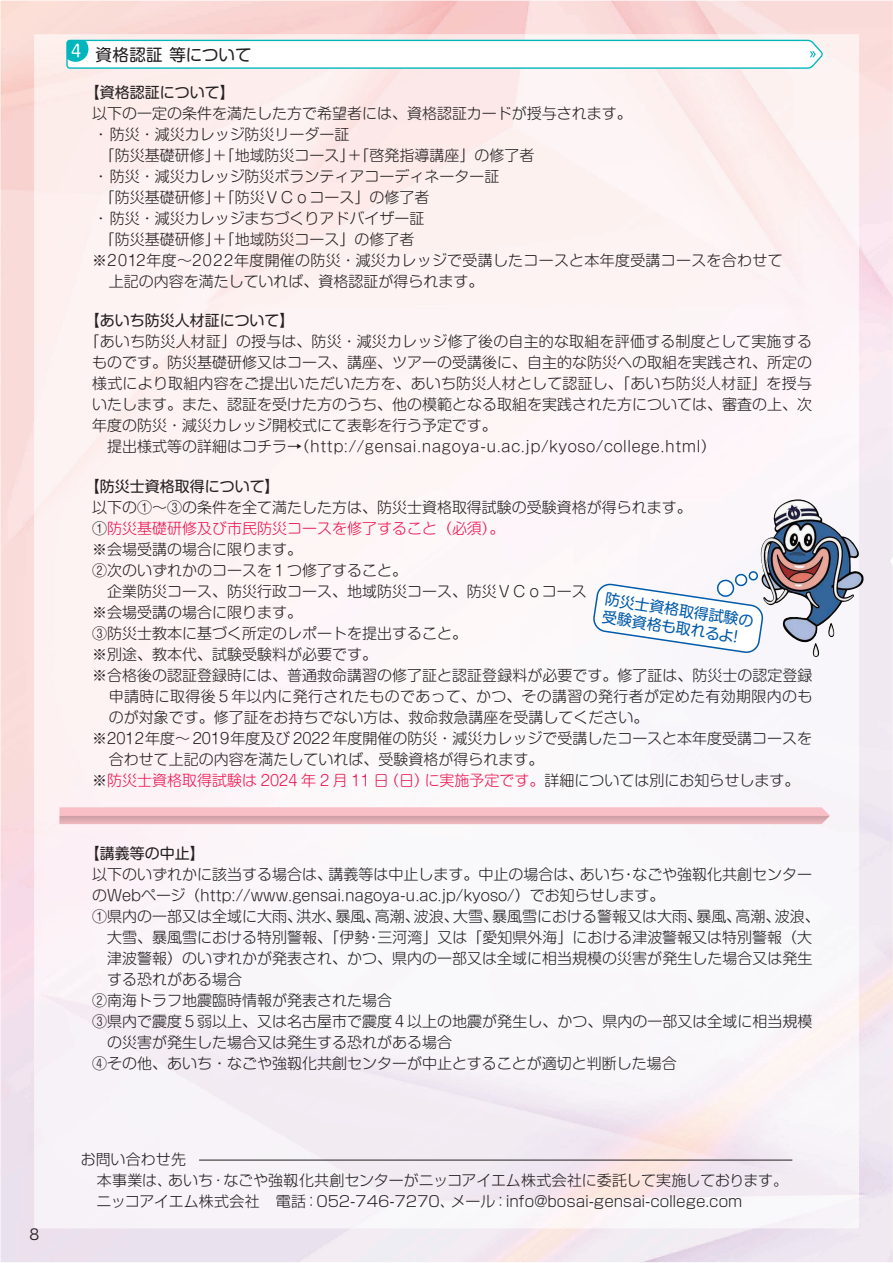
<style>
.page{position:relative;width:893px;height:1263px;background:#fff}
.page>*{position:absolute;margin:0;border:0;box-sizing:border-box;transform-origin:0 0}
.t1{font:16.5px "Shin M Go Pro Regular 90 msp RKSJ H";letter-spacing:.01em;color:#231f20}
.t2{font:16.5px "Shin M Go Pro Regular 90 msp RKSJ H";color:#fff}
.t3{font:15px/21px "Shin M Go Pro Light 90 msp RKSJ H";color:#231f20}
.t4{font:15px/21px "Shin Go Pro Light 90 msp RKSJ H";letter-spacing:-.005em;color:#231f20}
.t5{font:15px "Shin M Go Pro Light 90 msp RKSJ H";color:#ed1450}
.t6{font:15px "Shin M Go Pro Light 90 msp RKSJ H";letter-spacing:.02em;color:#231f20}
.t7{font:15px "Shin M Go Pro Light 90 msp RKSJ H";letter-spacing:.025em;color:#231f20}
.t8{font:15px "Shin M Go Pro Regular 90 msp RKSJ H";color:#231f20}
.t9{font:15px/18px "Shin M Go Pro Regular 90 msp RKSJ H";color:#015aaa}
.t10{font:15px "Hira Kaku Pro W3 90 msp RKSJ H";color:#231f20}
.s1{color:#231f20}
</style>
<div class="page">
<svg style="left:59px;top:807px;width:771px;height:17px"></svg>
<div style="left:887px;top:413px;width:6px;height:529px;background:#f0e9f2"></div>
<img style="left:760px;top:499px;width:104px;height:158px">
<hr style="left:199px;top:1160px;width:593px;height:1px;background:#231f20">
<svg style="left:66px;top:40px;width:757px;height:29px"></svg>
<svg style="left:591px;top:570px;width:173px;height:85px"></svg>
<p class="t10" style="left:30px;top:1228px;width:11px">8</p>
<p class="t2" style="left:71px;top:45px;width:12px">4</p>
<p class="t1" style="left:96px;top:48px;width:158px">資格認証等について</p>
<p class="t8" style="left:85px;top:87px;width:151px">【資格認証について】</p>
<p class="t3" style="left:92px;top:105px;width:541px">以下の一定の条件を満たした方で希望者には、資格認証カードが授与されます。</p>
<p class="t3" style="left:94px;top:126px;width:257px">・防災・減災カレッジ防災リーダー証</p>
<p class="t3" style="left:100px;top:147px;width:436px">「防災基礎研修」＋「地域防災コース」＋「啓発指導講座」の修了者</p>
<p class="t3" style="left:94px;top:168px;width:407px">・防災・減災カレッジ防災ボランティアコーディネーター証</p>
<p class="t3" style="left:100px;top:189px;width:331px">「防災基礎研修」＋「防災ＶＣｏコース」の修了者</p>
<p class="t3" style="left:94px;top:210px;width:332px">・防災・減災カレッジまちづくりアドバイザー証</p>
<p class="t3" style="left:100px;top:231px;width:316px">「防災基礎研修」＋「地域防災コース」の修了者</p>
<p class="t6" style="left:92px;top:255px;width:692px">※２０１２年度～２０２２年度開催の防災・減災カレッジで受講したコースと本年度受講コースを合わせて</p>
<p class="t3" style="left:109px;top:273px;width:376px">上記の内容を満たしていれば、資格認証が得られます。</p>
<p class="t8" style="left:85px;top:315px;width:211px">【あいち防災人材証について】</p>
<p class="t3" style="left:92px;top:333px;width:721px;text-indent:-7px">「あいち防災人材証」の授与は、防災・減災カレッジ修了後の自主的な取組を評価する制度として実施するものです。防災基礎研修又はコース、講座、ツアーの受講後に、自主的な防災への取組を実践され、所定の様式により取組内容をご提出いただいた方を、あいち防災人材として認証し、「あいち防災人材証」を授与いたします。また、認証を受けた方のうち、他の模範となる取組を実践された方については、審査の上、次年度の防災・減災カレッジ開校式にて表彰を行う予定です。<br>　提出様式等の詳細はコチラ→（http://gensai.nagoya-u.ac.jp/kyoso/college.html）</p>
<p class="t8" style="left:85px;top:481px;width:196px">【防災士資格取得について】</p>
<p class="t3" style="left:92px;top:499px;width:601px">以下の①～③の条件を全て満たした方は、防災士資格取得試験の受験資格が得られます。</p>
<p class="t5" style="left:92px;top:523px;width:414px"><span class="s1">①</span>防災基礎研修及び市民防災コースを修了すること（必須）。</p>
<p class="t3" style="left:92px;top:541px;width:211px">※会場受講の場合に限ります。</p>
<p class="t3" style="left:92px;top:562px;width:316px">②次のいずれかのコースを１つ修了すること。</p>
<p class="t3" style="left:92px;top:583px;width:496px">　企業防災コース、防災行政コース、地域防災コース、防災ＶＣｏコース</p>
<p class="t3" style="left:92px;top:604px;width:211px">※会場受講の場合に限ります。</p>
<p class="t3" style="left:92px;top:625px;width:376px">③防災士教本に基づく所定のレポートを提出すること。</p>
<p class="t3" style="left:92px;top:646px;width:286px">※別途、教本代、試験受験料が必要です。</p>
<p class="t3" style="left:92px;top:667px;width:721px">※合格後の認証登録時には、普通救命講習の修了証と認証登録料が必要です。修了証は、防災士の認定登録</p>
<p class="t7" style="left:109px;top:691px;width:705px">申請時に取得後５年以内に発行されたものであって、かつ、その講習の発行者が定めた有効期限内のも</p>
<p class="t3" style="left:109px;top:709px;width:541px">のが対象です。修了証をお持ちでない方は、救命救急講座を受講してください。</p>
<p class="t3" style="left:92px;top:730px;width:721px">※2012年度～ 2019年度及び 2022 年度開催の防災・減災カレッジで受講したコースと本年度受講コースを</p>
<p class="t3" style="left:109px;top:751px;width:436px">合わせて上記の内容を満たしていれば、受験資格が得られます。</p>
<p class="t5" style="left:92px;top:775px;width:708px"><span class="s1">※</span>防災士資格取得試験は 2024 年 2 月 11 日（日）に実施予定です。<span class="s1">詳細については別にお知らせします。</span></p>
<p class="t9" style="left:606px;top:591px;width:151px;rotate:9deg">防災士資格取得試験の受験資格も取れるよ！</p>
<p class="t8" style="left:85px;top:847px;width:121px">【講義等の中止】</p>
<p class="t3" style="left:92px;top:866px;width:721px">以下のいずれかに該当する場合は、講義等は中止します。中止の場合は、あいち・なごや強靱化共創センター</p>
<p class="t3" style="left:92px;top:887px;width:574px">のＷｅｂページ（http://www.gensai.nagoya-u.ac.jp/kyoso/）でお知らせします。</p>
<p class="t3" style="left:92px;top:908px;width:729px">①県内の一部又は全域に大雨、洪水、暴風、高潮、波浪、大雪、暴風雪における警報又は大雨、暴風、高潮、波浪、</p>
<p class="t3" style="left:107px;top:929px;width:706px">大雪、暴風雪における特別警報、「伊勢・三河湾」又は「愛知県外海」における津波警報又は特別警報（大</p>
<p class="t3" style="left:107px;top:950px;width:706px">津波警報）のいずれかが発表され、かつ、県内の一部又は全域に相当規模の災害が発生した場合又は発生</p>
<p class="t3" style="left:107px;top:970px;width:136px">する恐れがある場合</p>
<p class="t3" style="left:92px;top:991px;width:301px">②南海トラフ地震臨時情報が発表された場合</p>
<p class="t3" style="left:92px;top:1012px;width:721px">③県内で震度５弱以上、又は名古屋市で震度４以上の地震が発生し、かつ、県内の一部又は全域に相当規模</p>
<p class="t3" style="left:107px;top:1033px;width:346px">の災害が発生した場合又は発生する恐れがある場合</p>
<p class="t3" style="left:92px;top:1054px;width:586px">④その他、あいち・なごや強靱化共創センターが中止とすることが適切と判断した場合</p>
<p class="t4" style="left:81px;top:1151px;width:709px">お問い合わせ先<br>　本事業は、あいち・なごや強靱化共創センターがニッコアイエム株式会社に委託して実施しております。　ニッコアイエム株式会社　電話：052-746-7270、メール：info@bosai-gensai-college.com</p>
</div>
